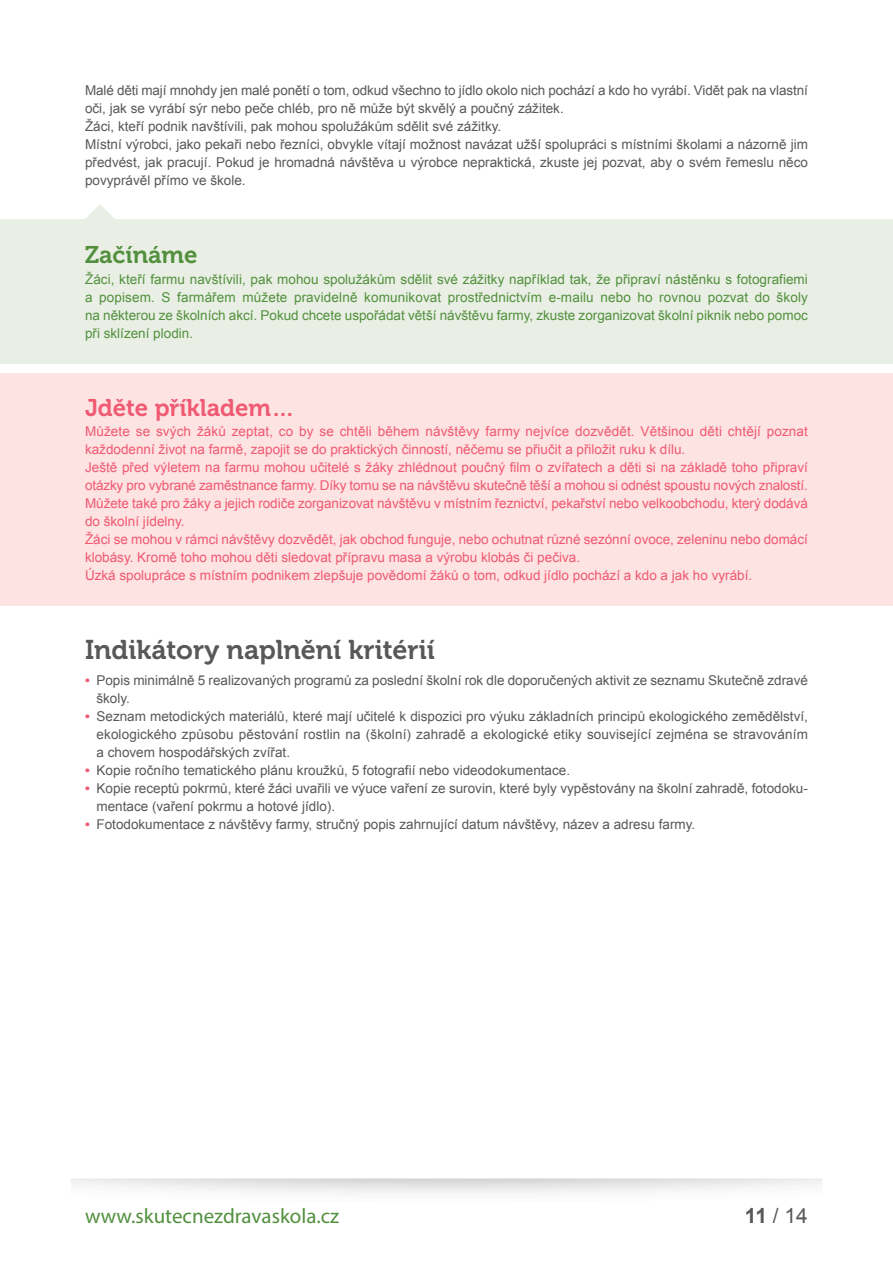
<style>
.page{position:relative;width:893px;height:1263px;background:#fff}
.page>*{position:absolute;margin:0;border:0;box-sizing:border-box;transform-origin:0 0}
.t1{font:27px "Museo 700";color:#57585a}
.t2{font:24px "Museo 700";color:#f05972}
.t3{font:24px "Museo 700";color:#52903e}
.t4{font:21px "Myriad Pro";color:#52903e}
.t5{font:21px "Arial";color:#57585a}
.t6{font:13.5px/18px "Arial";color:#57585a}
.t7{font:13.5px/18px "Arial";color:#f05972}
.t8{font:13.5px/18px "Arial";color:#52903e;text-align:justify}
.s1{font-weight:700;color:#f05972}
.s2{font-weight:700}
</style>
<div class="page">
<div style="left:0;top:219px;width:893px;height:144px;background:#e9efe4"></div>
<div style="left:0;top:373px;width:893px;height:233px;background:#fde3e2"></div>
<svg style="left:86px;top:204px;width:29px;height:15px"></svg>
<svg style="left:71px;top:1178px;width:751px;height:16px"></svg>
<p class="t6" style="left:85px;top:81px;width:724px">Malé děti mají mnohdy jen malé ponětí o tom, odkud všechno to jídlo okolo nich pochází a kdo ho vyrábí. Vidět pak na vlastní oči, jak se vyrábí sýr nebo peče chléb, pro ně může být skvělý a poučný zážitek.<br>Žáci, kteří podnik navštívili, pak mohou spolužákům sdělit své zážitky.<br>Místní výrobci, jako pekaři nebo řezníci, obvykle vítají možnost navázat užší spolupráci s místními školami a názorně jim předvést, jak pracují. Pokud je hromadná návštěva u výrobce nepraktická, zkuste jej pozvat, aby o svém řemeslu něco povyprávěl přímo ve škole.</p>
<h2 class="t3" style="left:85px;top:246px;width:114px">Začínáme</h2>
<p class="t8" style="left:85px;top:270px;width:724px">Žáci, kteří farmu navštívili, pak mohou spolužákům sdělit své zážitky například tak, že připraví nástěnku s fotografiemi a popisem. S farmářem můžete pravidelně komunikovat prostřednictvím e-mailu nebo ho rovnou pozvat do školy na některou ze školních akcí. Pokud chcete uspořádat větší návštěvu farmy, zkuste zorganizovat školní piknik nebo pomoc při sklízení plodin.</p>
<h2 class="t2" style="left:85px;top:399px;width:211px">Jděte příkladem…</h2>
<p class="t7" style="left:85px;top:422px;width:724px">Můžete se svých žáků zeptat, co by se chtěli během návštěvy farmy nejvíce dozvědět. Většinou děti chtějí poznat každodenní život na farmě, zapojit se do praktických činností, něčemu se přiučit a přiložit ruku k dílu.<br>Ještě před výletem na farmu mohou učitelé s žáky zhlédnout poučný film o zvířatech a děti si na základě toho připraví otázky pro vybrané zaměstnance farmy. Díky tomu se na návštěvu skutečně těší a mohou si odnést spoustu nových znalostí.<br>Můžete také pro žáky a jejich rodiče zorganizovat návštěvu v místním řeznictví, pekařství nebo velkoobchodu, který dodává do školní jídelny.<br>Žáci se mohou v rámci návštěvy dozvědět, jak obchod funguje, nebo ochutnat různé sezónní ovoce, zeleninu nebo domácí klobásy. Kromě toho mohou děti sledovat přípravu masa a výrobu klobás či pečiva.<br>Úzká spolupráce s místním podnikem zlepšuje povědomí žáků o tom, odkud jídlo pochází a kdo a jak ho vyrábí.</p>
<h1 class="t1" style="left:85px;top:640px;width:351px">Indikátory naplnění kritérií</h1>
<p class="t6" style="left:96px;top:671px;width:713px;text-indent:-11px"><span class="s1">•</span> Popis minimálně 5 realizovaných programů za poslední školní rok dle doporučených aktivit ze seznamu Skutečně zdravé školy.</p>
<p class="t6" style="left:96px;top:707px;width:713px;text-align:justify;text-indent:-11px"><span class="s1">•</span> Seznam metodických materiálů, které mají učitelé k dispozici pro výuku základních principů ekologického zemědělství, ekologického způsobu pěstování rostlin na (školní) zahradě a ekologické etiky související zejména se stravováním a chovem hospodářských zvířat.</p>
<p class="t6" style="left:85px;top:761px;width:487px"><span class="s1">•</span> Kopie ročního tematického plánu kroužků, 5 fotografií nebo videodokumentace.</p>
<p class="t6" style="left:96px;top:779px;width:713px;text-indent:-11px"><span class="s1">•</span> Kopie receptů pokrmů, které žáci uvařili ve výuce vaření ze surovin, které byly vypěstovány na školní zahradě, fotodoku&shy;mentace (vaření pokrmu a hotové jídlo).</p>
<p class="t6" style="left:85px;top:815px;width:612px"><span class="s1">•</span> Fotodokumentace z návštěvy farmy, stručný popis zahrnující datum návštěvy, název a adresu farmy.</p>
<h3 class="t4" style="left:85px;top:1208px;width:256px">www.skutecnezdravaskola.cz</h3>
<h3 class="t5" style="left:745px;top:1204px;width:65px"><span class="s2">11</span> / 14</h3>
</div>
